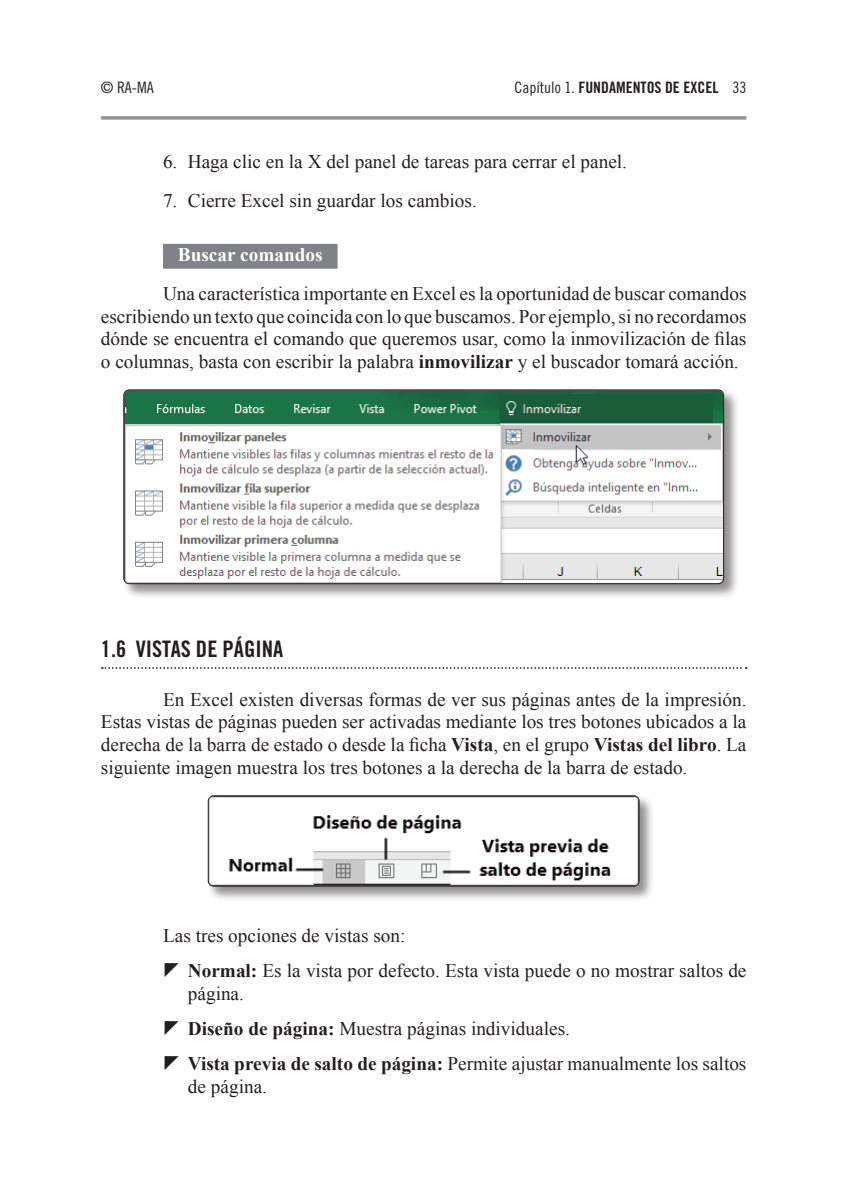
<style>
.page{position:relative;width:847px;height:1198px;background:#fff}
.page>*{position:absolute;margin:0;border:0;box-sizing:border-box;transform-origin:0 0}
.t1{font:22.75px "Trade Gothic LT Std Bd Cn 20";color:#231f20}
.t2{font:19.25px/22.8px "Times New Roman";color:#231f20;text-align:justify}
.t3{font:700 19.25px "Times New Roman";color:#fff}
.t4{font:15.75px "Trade Gothic LT Std Bd Cn 20";color:#231f20}
.t5{font:15.75px "Trade Gothic LT Std Cn 18";color:#231f20}
.s1{font-family:"Trade Gothic LT Std Cn 18"}
.s2{font-weight:700}
</style>
<div class="page">
<svg style="left:101px;top:116px;width:645px;height:4px;background:#a0a1a4"></svg>
<div style="left:163px;top:244px;width:174px;height:25px;background:#808285"></div>
<svg style="left:102px;top:667px;width:644px;height:2px"></svg>
<div style="left:122px;top:388px;width:617px;height:211px;background:#231f20;opacity:.5"></div>
<img style="left:124px;top:390px;width:598px;height:193px">
<div style="left:123px;top:389px;width:600px;height:195px;border:1px solid #231f20;border-radius:5px"></div>
<div style="left:206px;top:794px;width:448px;height:108px;background:#231f20;opacity:.5"></div>
<img style="left:209px;top:796px;width:429px;height:89px">
<div style="left:208px;top:795px;width:431px;height:91px;border:1px solid #231f20;border-radius:5px"></div>
<p class="t5" style="left:101px;top:78px;width:54px">© RA-MA</p>
<p class="t4" style="left:514px;top:78px;width:233px"><span class="s1">Capítulo 1.</span> FUNDAMENTOS DE EXCEL <span class="s1">33</span></p>
<p class="t2" style="left:163px;top:150px;width:465px">6. Haga clic en la X del panel de tareas para cerrar el panel.</p>
<p class="t2" style="left:163px;top:189px;width:315px">7. Cierre Excel sin guardar los cambios.</p>
<p class="t3" style="left:178px;top:241px;width:146px">Buscar comandos</p>
<p class="t2" style="left:101px;top:282px;width:646px;text-indent:62px">Una característica importante en Excel es la oportunidad de buscar comandos escribiendo un texto que coincida con lo que buscamos. Por ejemplo, si no recordamos dónde se encuentra el comando que queremos usar, como la inmovilización de filas o columnas, basta con escribir la palabra <span class="s2">inmovilizar</span> y el buscador tomará acción.</p>
<p class="t1" style="left:101px;top:634px;width:184px">1.6 VISTAS DE PÁGINA</p>
<p class="t2" style="left:101px;top:687px;width:646px;text-indent:62px">En Excel existen diversas formas de ver sus páginas antes de la impresión.<br>Estas vistas de páginas pueden ser activadas mediante los tres botones ubicados a la derecha de la barra de estado o desde la ficha <span class="s2">Vista</span>, en el grupo <span class="s2">Vistas del libro</span>. La siguiente imagen muestra los tres botones a la derecha de la barra de estado.</p>
<p class="t2" style="left:188px;top:917px;width:560px;line-height:35.2px;text-indent:-25px">Las tres opciones de vistas son:<br><span class="s2">Normal:</span> Es la vista por defecto. Esta vista puede o no mostrar saltos de</p>
<p class="t2" style="left:188px;top:975px;width:560px;line-height:35.2px;text-align:left">página.<br><span class="s2">Diseño de página:</span> Muestra páginas individuales.<br><span class="s2">Vista previa de salto de página:</span> Permite ajustar manualmente los saltos</p>
<p class="t2" style="left:188px;top:1074px;width:81px">de página.</p>
</div>
